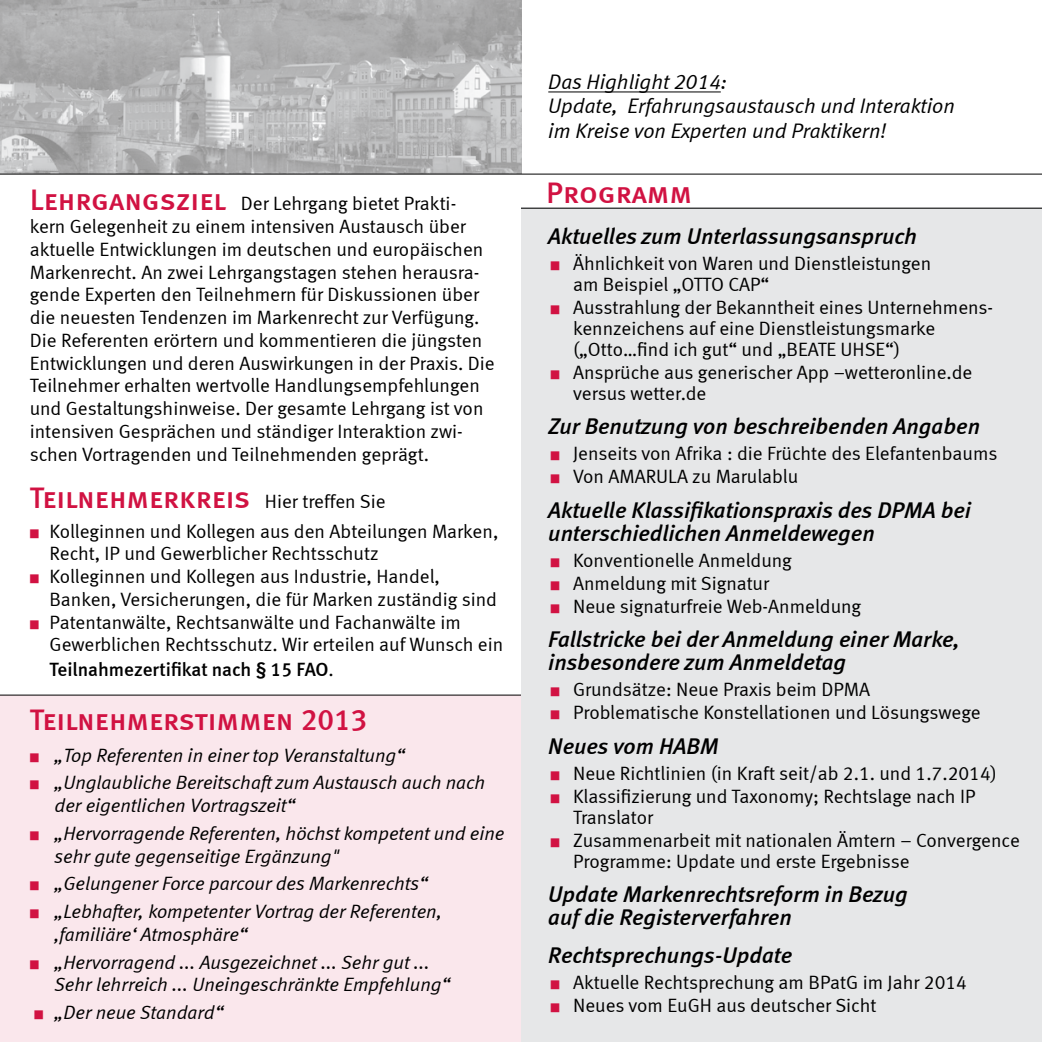
<style>
.page{position:relative;width:1042px;height:1042px;background:#fff}
.page>*{position:absolute;margin:0;border:0;box-sizing:border-box;transform-origin:0 0}
.t1{font:29.75px "Meta Medium LF Caps";color:#d11242}
.t2{font:italic 22.75px/22.8px "Meta Medium LF";color:#000}
.t3{font:italic 21px/24.5px "Meta Normal LF";color:#000}
.t4{font:19.25px/22.8px "Meta Normal LF";color:#000}
.t5{font:italic 19.25px/22.8px "Meta Normal LF";color:#000}
.t6{font:19.25px "Meta Medium LF";color:#000}
.s1{font-family:"Meta Medium LF Caps";font-size:29.75px;color:#d11242}
.s2{font-family:"Meta Normal LF";font-size:19.25px;color:#000}
.s3{color:#d11242}
.s4{font-family:"Meta Normal LF"}
</style>
<div class="page">
<div style="left:521px;top:208px;width:521px;height:834px;background:#e6e7e8"></div>
<div style="left:0;top:695px;width:521px;height:347px;background:#fae7ec"></div>
<hr style="left:548px;top:92px;width:173px;height:1px;background:#000">
<img style="left:0;top:0;width:521px;height:174px">
<hr style="left:521px;top:208px;width:521px;height:1px;background:#000">
<hr style="left:0;top:174px;width:1042px;height:1px;background:#000">
<hr style="left:0;top:694px;width:521px;height:1px;background:#000">
<p class="t4" style="left:30px;top:192px;width:466px"><span class="s1">Lehrgangsziel</span> Der Lehrgang bietet Prakti&shy;kern Gelegenheit zu einem intensiven Austausch über aktuelle Entwicklungen im deutschen und europäischen Markenrecht. An zwei Lehrgangstagen stehen herausra&shy;gende Experten den Teilnehmern für Diskussionen über die neuesten Tendenzen im Markenrecht zur Verfügung.<br>Die Referenten erörtern und kommentieren die jüngsten Entwicklungen und deren Auswirkungen in der Praxis. Die Teilnehmer erhalten wertvolle Handlungsempfehlungen und Gestaltungshinweise. Der gesamte Lehrgang ist von intensiven Gesprächen und ständiger Interaktion zwi&shy;schen Vortragenden und Teilnehmenden geprägt.</p>
<h1 class="t1" style="left:30px;top:480px;width:357px">Teilnehmerkreis <span class="s2">Hier treffen Sie</span></h1>
<p class="t4" style="left:50px;top:519px;width:450px;text-indent:-20px"><span class="s3">■</span> Kolleginnen und Kollegen aus den Abteilungen Marken,<br>Recht, IP und Gewerblicher Rechtsschutz</p>
<p class="t4" style="left:50px;top:565px;width:449px;text-indent:-20px"><span class="s3">■</span> Kolleginnen und Kollegen aus Industrie, Handel,<br>Banken, Versicherungen, die für Marken zuständig sind</p>
<p class="t4" style="left:50px;top:610px;width:455px;text-indent:-20px"><span class="s3">■</span> Patentanwälte, Rechtsanwälte und Fachanwälte im<br>Gewerblichen Rechtsschutz. Wir erteilen auf Wunsch ein</p>
<p class="t6" style="left:50px;top:658px;width:286px">Teilnahmezertifikat nach § 15 FAO<span class="s4">.</span></p>
<h1 class="t1" style="left:30px;top:702px;width:339px">Teilnehmerstimmen 2013</h1>
<p class="t5" style="left:30px;top:743px;width:377px"><span class="s3">■</span> „Top Referenten in einer top Veranstaltung“</p>
<p class="t5" style="left:55px;top:771px;width:432px;text-indent:-25px"><span class="s3">■</span> „Unglaubliche Bereitschaft zum Austausch auch nach der eigentlichen Vortragszeit“</p>
<p class="t5" style="left:55px;top:821px;width:451px;text-indent:-25px"><span class="s3">■</span> „Hervorragende Referenten, höchst kompetent und eine sehr gute gegenseitige Ergänzung"</p>
<p class="t5" style="left:30px;top:872px;width:400px"><span class="s3">■</span> „Gelungener Force parcour des Markenrechts“</p>
<p class="t5" style="left:55px;top:900px;width:389px;text-indent:-25px"><span class="s3">■</span> „Lebhafter, kompetenter Vortrag der Referenten, ‚familiäre‘ Atmosphäre“</p>
<p class="t5" style="left:55px;top:950px;width:397px;text-indent:-25px"><span class="s3">■</span> „Hervorragend ... Ausgezeichnet ... Sehr gut ...<br>Sehr lehrreich ... Uneingeschränkte Empfehlung“</p>
<p class="t5" style="left:34px;top:1001px;width:191px"><span class="s3">■</span> „Der neue Standard“</p>
<p class="t3" style="left:548px;top:69px;width:408px">Das Highlight 2014:<br>Update, Erfahrungsaustausch und Interaktion im Kreise von Experten und Praktikern!</p>
<h1 class="t1" style="left:546px;top:175px;width:148px">Programm</h1>
<p class="t2" style="left:548px;top:224px;width:370px">Aktuelles zum Unterlassungsanspruch</p>
<p class="t4" style="left:573px;top:252px;width:360px;line-height:21px;text-indent:-23px"><span class="s3">■</span> Ähnlichkeit von Waren und Dienstleistungen am Beispiel „OTTO CAP“</p>
<p class="t4" style="left:573px;top:296px;width:422px;line-height:21px;text-indent:-23px"><span class="s3">■</span> Ausstrahlung der Bekanntheit eines Unternehmens&shy;kennzeichens auf eine Dienstleistungsmarke („Otto…find ich gut“ und „BEATE UHSE“)</p>
<p class="t4" style="left:573px;top:361px;width:401px;line-height:21px;text-indent:-23px"><span class="s3">■</span> Ansprüche aus generischer App –wetteronline.de versus wetter.de</p>
<p class="t2" style="left:548px;top:415px;width:433px">Zur Benutzung von beschreibenden Angaben</p>
<p class="t4" style="left:550px;top:442px;width:449px"><span class="s3">■</span> Jenseits von Afrika : die Früchte des Elefantenbaums</p>
<p class="t4" style="left:550px;top:465px;width:249px"><span class="s3">■</span> Von AMARULA zu Marulablu</p>
<p class="t2" style="left:548px;top:498px;width:424px">Aktuelle Klassifikationspraxis des DPMA bei unterschiedlichen Anmeldewegen</p>
<p class="t4" style="left:550px;top:548px;width:243px"><span class="s3">■</span> Konventionelle Anmeldung</p>
<p class="t4" style="left:550px;top:571px;width:220px"><span class="s3">■</span> Anmeldung mit Signatur</p>
<p class="t4" style="left:550px;top:594px;width:312px"><span class="s3">■</span> Neue signaturfreie Web-Anmeldung</p>
<p class="t2" style="left:548px;top:627px;width:413px">Fallstricke bei der Anmeldung einer Marke, insbesondere zum Anmeldetag</p>
<p class="t4" style="left:550px;top:677px;width:321px"><span class="s3">■</span> Grundsätze: Neue Praxis beim DPMA</p>
<p class="t4" style="left:550px;top:700px;width:432px"><span class="s3">■</span> Problematische Konstellationen und Lösungswege</p>
<p class="t2" style="left:548px;top:734px;width:172px">Neues vom HABM</p>
<p class="t4" style="left:550px;top:761px;width:448px"><span class="s3">■</span> Neue Richtlinien (in Kraft seit/ab 2.1. und 1.7.2014)</p>
<p class="t4" style="left:573px;top:785px;width:404px;line-height:21px;text-indent:-23px"><span class="s3">■</span> Klassifizierung und Taxonomy; Rechtslage nach IP<br>Translator</p>
<p class="t4" style="left:573px;top:829px;width:448px;line-height:21px;text-indent:-23px"><span class="s3">■</span> Zusammenarbeit mit nationalen Ämtern – Convergence<br>Programme: Update und erste Ergebnisse</p>
<p class="t2" style="left:548px;top:882px;width:361px">Update Markenrechtsreform in Bezug auf die Registerverfahren</p>
<p class="t2" style="left:548px;top:943px;width:245px">Rechtsprechungs-Update</p>
<p class="t4" style="left:550px;top:970px;width:418px"><span class="s3">■</span> Aktuelle Rechtsprechung am BPatG im Jahr 2014</p>
<p class="t4" style="left:550px;top:993px;width:327px"><span class="s3">■</span> Neues vom EuGH aus deutscher Sicht</p>
</div>
